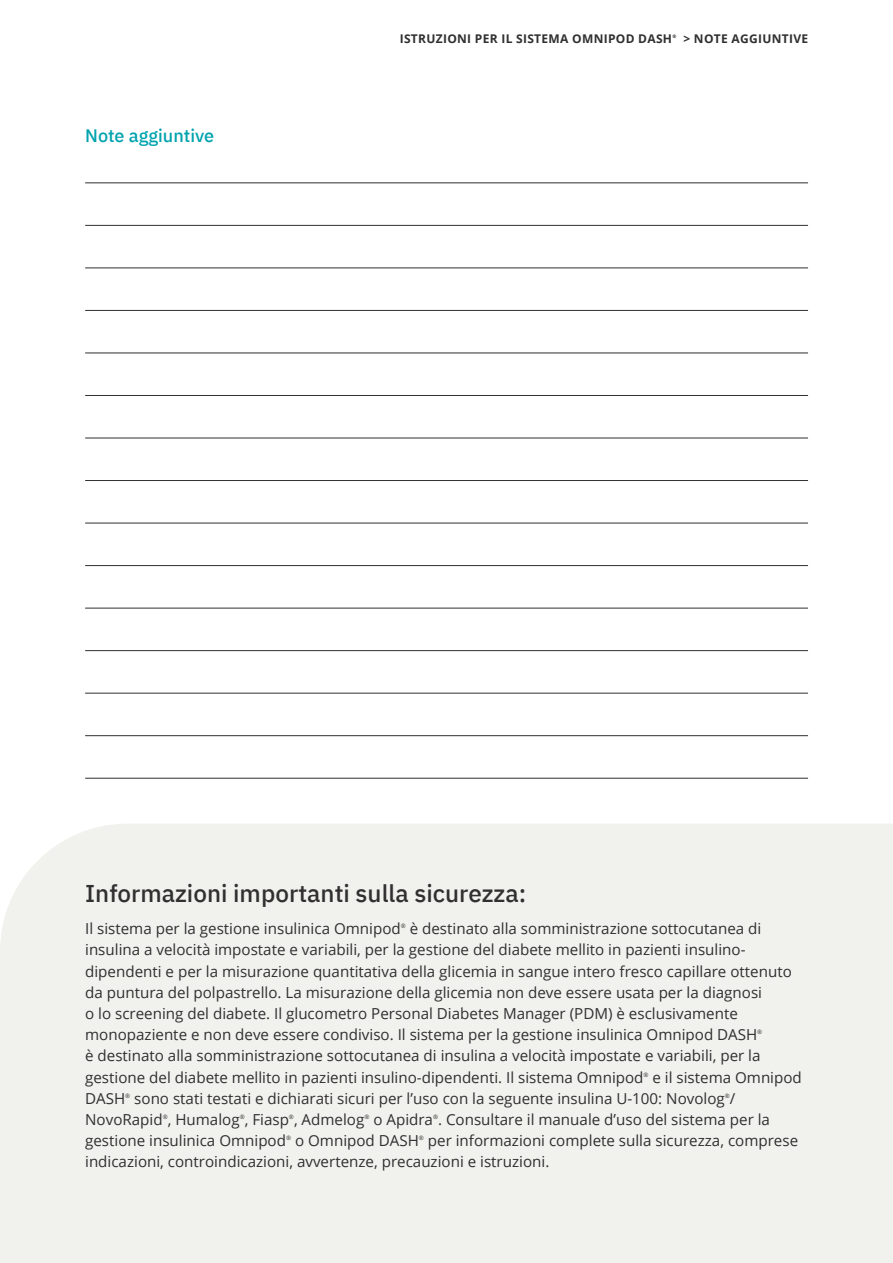
<style>
.page{position:relative;width:893px;height:1263px;background:#fff}
.page>*{position:absolute;margin:0;border:0;box-sizing:border-box;transform-origin:0 0}
.Text_11_14{font:500 24.3px "IBM Plex Sans";color:#312f30}
.t1{font:500 18px "IBM Plex Sans";color:#00a3ae}
.Text_11_14-2{font:15.15px/21.1px "Open Sans";color:#312f30}
.t2{font:700 12px "Open Sans";letter-spacing:.025em;color:#312f30}
.Text_11_14-3{font:6px "Open Sans";color:#312f30}
.t3{font:700 4.8px "Open Sans";color:#312f30}
</style>
<div class="page">
<hr style="left:85px;top:608px;width:723px;height:1px;background:#312f30">
<hr style="left:85px;top:650px;width:723px;height:1px;background:#312f30">
<hr style="left:85px;top:693px;width:723px;height:1px;background:#312f30">
<hr style="left:85px;top:523px;width:723px;height:1px;background:#312f30">
<hr style="left:85px;top:480px;width:723px;height:1px;background:#312f30">
<hr style="left:85px;top:395px;width:723px;height:1px;background:#312f30">
<hr style="left:85px;top:438px;width:723px;height:1px;background:#312f30">
<hr style="left:85px;top:353px;width:723px;height:1px;background:#312f30">
<hr style="left:85px;top:310px;width:723px;height:1px;background:#312f30">
<hr style="left:85px;top:267px;width:723px;height:1px;background:#312f30">
<hr style="left:85px;top:225px;width:723px;height:1px;background:#312f30">
<hr style="left:85px;top:182px;width:723px;height:1px;background:#312f30">
<hr style="left:85px;top:735px;width:723px;height:1px;background:#312f30">
<hr style="left:85px;top:565px;width:723px;height:1px;background:#312f30">
<hr style="left:85px;top:778px;width:723px;height:1px;background:#312f30">
<div style="left:0;top:824px;width:893px;height:439px;background:#f1f2ed"></div>
<p class="t1" style="left:85px;top:121px;width:131px">Note aggiuntive</p>
<p class="t2" style="left:400px;top:30px;width:274px">ISTRUZIONI PER IL SISTEMA OMNIPOD DASH</p>
<p class="t3" style="left:672px;top:33px;width:5px">®</p>
<p class="t2" style="left:683px;top:30px;width:126px">&gt; NOTE AGGIUNTIVE</p>
<p class="Text_11_14" style="left:85px;top:875px;width:442px">Informazioni importanti sulla sicurezza:</p>
<p class="Text_11_14-2" style="left:85px;top:918px;width:317px">Il sistema per la gestione insulinica Omnipod</p>
<p class="Text_11_14-3" style="left:401px;top:922px;width:7px">®</p>
<p class="Text_11_14-2" style="left:85px;top:918px;width:708px;text-indent:325px">è destinato alla somministrazione sottocutanea di insulina a velocità impostate e variabili, per la gestione del diabete mellito in pazienti insulino&shy;dipendenti e per la misurazione quantitativa della glicemia in sangue intero fresco capillare ottenuto da puntura del polpastrello. La misurazione della glicemia non deve essere usata per la diagnosi<br>o lo screening del diabete. Il glucometro Personal Diabetes Manager (PDM) è esclusivamente monopaziente e non deve essere condiviso. Il sistema per la gestione insulinica Omnipod DASH</p>
<p class="Text_11_14-3" style="left:757px;top:1028px;width:7px">®</p>
<p class="Text_11_14-2" style="left:85px;top:1045px;width:677px">è destinato alla somministrazione sottocutanea di insulina a velocità impostate e variabili, per la gestione del diabete mellito in pazienti insulino-dipendenti. Il sistema Omnipod</p>
<p class="Text_11_14-3" style="left:643px;top:1070px;width:7px">®</p>
<p class="Text_11_14-2" style="left:652px;top:1066px;width:151px">e il sistema Omnipod</p>
<p class="Text_11_14-2" style="left:85px;top:1087px;width:42px">DASH</p>
<p class="Text_11_14-3" style="left:125px;top:1091px;width:7px">®</p>
<p class="Text_11_14-2" style="left:134px;top:1087px;width:603px">sono stati testati e dichiarati sicuri per l’uso con la seguente insulina U-100: Novolog /</p>
<p class="Text_11_14-3" style="left:725px;top:1091px;width:7px">®</p>
<p class="Text_11_14-2" style="left:85px;top:1108px;width:281px">NovoRapid , Humalog , Fiasp , Admelog</p>
<p class="Text_11_14-3" style="left:163px;top:1113px;width:7px">®</p>
<p class="Text_11_14-3" style="left:240px;top:1113px;width:7px">®</p>
<p class="Text_11_14-3" style="left:289px;top:1113px;width:7px">®</p>
<p class="Text_11_14-3" style="left:364px;top:1113px;width:7px">®</p>
<p class="Text_11_14-2" style="left:373px;top:1108px;width:398px">o Apidra . Consultare il manuale d’uso del sistema per la</p>
<p class="Text_11_14-3" style="left:433px;top:1113px;width:7px">®</p>
<p class="Text_11_14-2" style="left:85px;top:1130px;width:714px;text-indent:343px">per informazioni complete sulla sicurezza, comprese indicazioni, controindicazioni, avvertenze, precauzioni e istruzioni.</p>
<p class="Text_11_14-2" style="left:85px;top:1130px;width:202px">gestione insulinica Omnipod</p>
<p class="Text_11_14-3" style="left:286px;top:1134px;width:7px">®</p>
<p class="Text_11_14-2" style="left:295px;top:1130px;width:125px">o Omnipod DASH</p>
<p class="Text_11_14-3" style="left:419px;top:1134px;width:7px">®</p>
</div>
